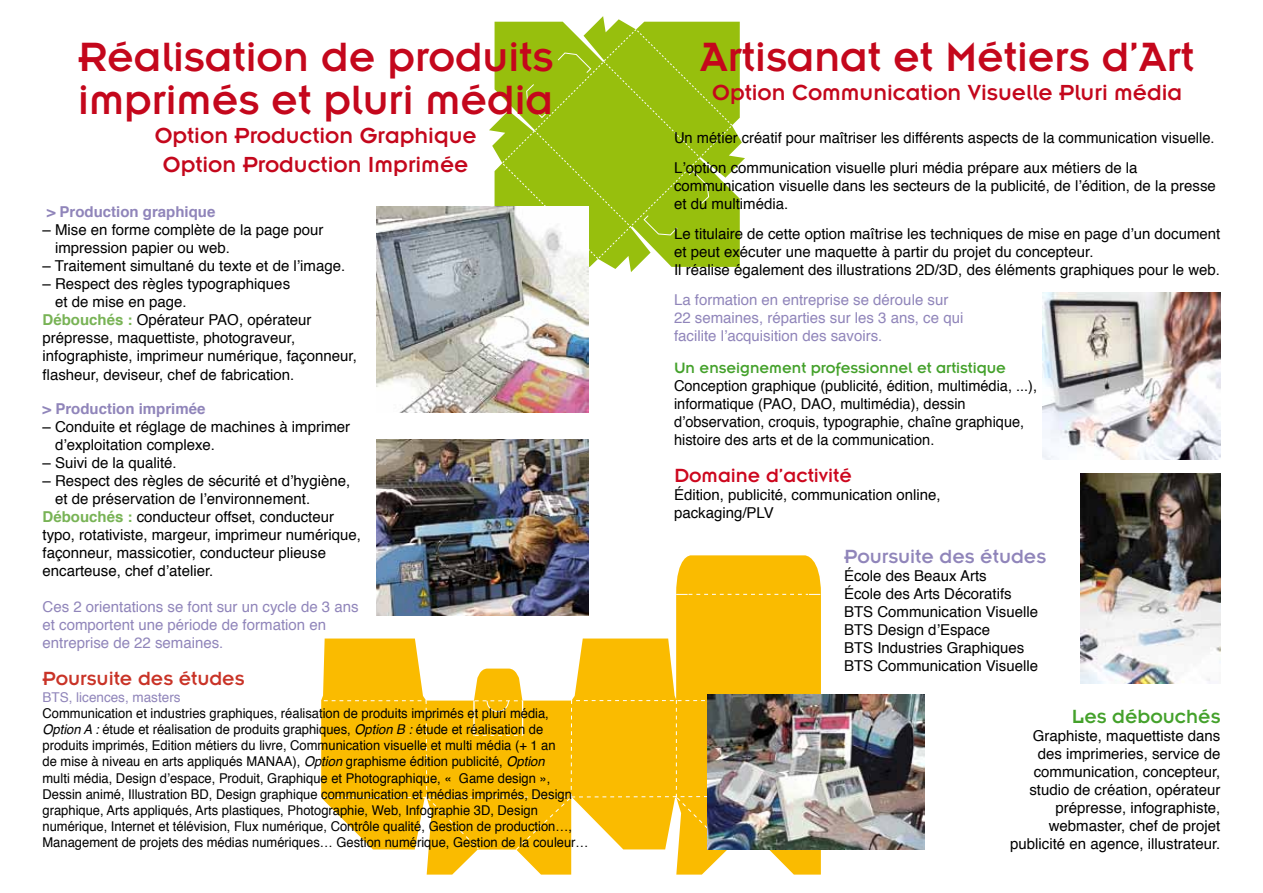
<style>
.page{position:relative;width:1263px;height:893px;background:#fff}
.page>*{position:absolute;margin:0;border:0;box-sizing:border-box;transform-origin:0 0}
.t1{font:45px/43.5px "Insignia LT Std";color:#c4071c}
.t2{font:24px/28.8px "Insignia LT Std";color:#c4071c;text-align:center}
.t3{font:21px "Insignia LT Std";color:#c93327}
.t4{font:21px "Insignia LT Std";color:#9085ba}
.t5{font:21px "Insignia LT Std";color:#cd071e}
.t6{font:21px "Insignia LT Std";color:#44a12b}
.t7{font:16.5px "Insignia LT Std";color:#44a12b}
.t8{font:15px/18px "Helvetica";color:#000}
.t9{font:15px/18px "Helvetica";color:#9085ba}
.t10{font:700 15px "Helvetica";color:#9085ba}
.t11{font:13.5px/16.2px "Helvetica";color:#000;scale:.96 1}
.t12{font:13.5px "Helvetica";color:#9085ba}
.s1{font-weight:700;color:#78b355}
.s2{font-style:italic}
</style>
<div class="page">
<svg style="left:376px;top:555px;width:462px;height:320px"></svg>
<svg style="left:321px;top:594px;width:501px;height:256px"></svg>
<hr style="left:473px;top:701px;width:2px;height:35px;background:#fff">
<hr style="left:522px;top:701px;width:1px;height:35px;background:#fff">
<svg style="left:486px;top:700px;width:23px;height:12px"></svg>
<svg style="left:489px;top:16px;width:256px;height:256px"></svg>
<svg style="left:502px;top:29px;width:230px;height:230px;background:#9cc21a"></svg>
<div style="left:526px;top:52px;width:183px;height:184px;background:#97bf0d"></div>
<img style="left:377px;top:206px;width:212px;height:207px">
<img style="left:377px;top:439px;width:212px;height:177px">
<img style="left:707px;top:695px;width:217px;height:155px">
<img style="left:1080px;top:473px;width:140px;height:211px">
<img style="left:1042px;top:292px;width:178px;height:168px">
<h1 class="t1" style="left:78px;top:35px;width:477px">Réalisation de produits imprimés et pluri média</h1>
<h2 class="t2" style="left:155px;top:121px;width:323px">Option Production Graphique<br>Option Production Imprimée</h2>
<p class="t10" style="left:47px;top:200px;width:170px">&gt; Production graphique</p>
<p class="t8" style="left:55px;top:222px;width:270px;text-indent:-13px">– Mise en forme complète de la page pour impression papier ou web.</p>
<p class="t8" style="left:43px;top:258px;width:304px">– Traitement simultané du texte et de l’image.</p>
<p class="t8" style="left:43px;top:276px;width:249px">– Respect des règles typographiques</p>
<p class="t8" style="left:55px;top:294px;width:133px">et de mise en page.</p>
<p class="t8" style="left:43px;top:312px;width:270px"><span class="s1">Débouchés :</span> Opérateur PAO, opérateur</p>
<p class="t8" style="left:43px;top:330px;width:254px">prépresse, maquettiste, photograveur,</p>
<p class="t8" style="left:43px;top:348px;width:316px">infographiste, imprimeur numérique, façonneur,</p>
<p class="t8" style="left:43px;top:366px;width:253px">flasheur, deviseur, chef de fabrication.</p>
<p class="t10" style="left:43px;top:397px;width:164px">&gt; Production imprimée</p>
<p class="t8" style="left:55px;top:418px;width:297px;text-indent:-13px">– Conduite et réglage de machines à imprimer d’exploitation complexe.</p>
<p class="t8" style="left:43px;top:454px;width:136px">– Suivi de la qualité.</p>
<p class="t8" style="left:43px;top:472px;width:309px">– Respect des règles de sécurité et d’hygiène,</p>
<p class="t8" style="left:55px;top:490px;width:257px">et de préservation de l’environnement.</p>
<p class="t8" style="left:43px;top:508px;width:293px"><span class="s1">Débouchés :</span> conducteur offset, conducteur</p>
<p class="t8" style="left:43px;top:526px;width:320px">typo, rotativiste, margeur, imprimeur numérique,</p>
<p class="t8" style="left:43px;top:544px;width:285px">façonneur, massicotier, conducteur plieuse</p>
<p class="t8" style="left:43px;top:562px;width:172px">encarteuse, chef d’atelier.</p>
<p class="t9" style="left:43px;top:598px;width:317px">Ces 2 orientations se font sur un cycle de 3 ans et comportent une période de formation en entreprise de 22 semaines.</p>
<h3 class="t3" style="left:43px;top:668px;width:203px">Poursuite des études</h3>
<p class="t12" style="left:43px;top:686px;width:140px">BTS, licences, masters</p>
<p class="t11" style="left:43px;top:705px;width:570px">Communication et industries graphiques, réalisation de produits imprimés et pluri média, <span class="s2">Option A :</span> étude et réalisation de produits graphiques, <span class="s2">Option B :</span> étude et réalisation de produits imprimés, Edition métiers du livre, Communication visuelle et multi média (+ 1 an<br>de mise à niveau en arts appliqués MANAA), <span class="s2">Option</span> graphisme édition publicité, <span class="s2">Option<br></span>multi média, Design d’espace, Produit, Graphique et Photographique, « Game design », Dessin animé, Illustration BD, Design graphique communication et médias imprimés, Design graphique, Arts appliqués, Arts plastiques, Photographie, Web, Infographie 3D, Design numérique, Internet et télévision, Flux numérique, Contrôle qualité, Gestion de production…, Management de projets des médias numériques… Gestion numérique, Gestion de la couleur…</p>
<h1 class="t1" style="left:700px;top:35px;width:495px">Artisanat et Métiers d’Art</h1>
<h2 class="t2" style="left:712px;top:78px;width:471px">Option Communication Visuelle Pluri média</h2>
<p class="t8" style="left:674px;top:123px;width:542px;line-height:30px">Un métier créatif pour maîtriser les différents aspects de la communication visuelle.<br>L’option communication visuelle pluri média prépare aux métiers de la</p>
<p class="t8" style="left:674px;top:177px;width:543px">communication visuelle dans les secteurs de la publicité, de l’édition, de la presse et du multimédia.</p>
<p class="t8" style="left:674px;top:225px;width:548px">Le titulaire de cette option maîtrise les techniques de mise en page d’un document et peut exécuter une maquette à partir du projet du concepteur.<br>Il réalise également des illustrations 2D/3D, des éléments graphiques pour le web.</p>
<p class="t9" style="left:674px;top:291px;width:291px">La formation en entreprise se déroule sur<br>22 semaines, réparties sur les 3 ans, ce qui facilite l’acquisition des savoirs.</p>
<p class="t7" style="left:674px;top:359px;width:334px">Un enseignement professionnel et artistique</p>
<p class="t8" style="left:674px;top:377px;width:365px">Conception graphique (publicité, édition, multimédia, ...), informatique (PAO, DAO, multimédia), dessin d’observation, croquis, typographie, chaîne graphique, histoire des arts et de la communication.</p>
<h3 class="t5" style="left:674px;top:465px;width:179px">Domaine d’activité</h3>
<p class="t8" style="left:674px;top:486px;width:268px">Édition, publicité, communication online, packaging/PLV</p>
<h3 class="t4" style="left:844px;top:546px;width:203px">Poursuite des études</h3>
<p class="t8" style="left:844px;top:568px;width:195px">École des Beaux Arts<br>École des Arts Décoratifs<br>BTS Communication Visuelle<br>BTS Design d’Espace<br>BTS Industries Graphiques<br>BTS Communication Visuelle</p>
<h3 class="t6" style="left:1072px;top:706px;width:150px">Les débouchés</h3>
<p class="t8" style="left:1010px;top:728px;width:212px;text-align:right">Graphiste, maquettiste dans des imprimeries, service de communication, concepteur, studio de création, opérateur prépresse, infographiste, webmaster, chef de projet publicité en agence, illustrateur.</p>
</div>
